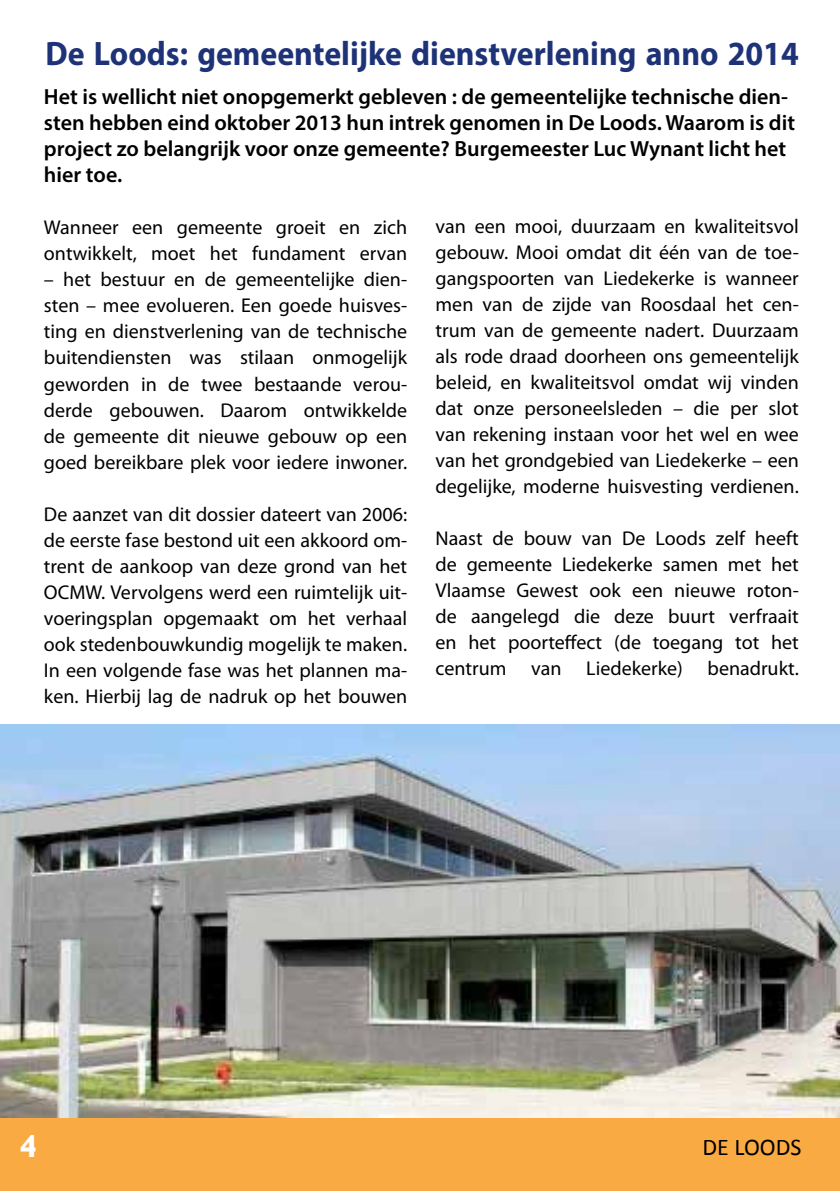
<style>
.page{position:relative;width:840px;height:1191px;background:#fff}
.page>*{position:absolute;margin:0;border:0;box-sizing:border-box;transform-origin:0 0}
.t1{font:700 34px "Myriad Pro";color:#1e3278;scale:.94 1}
.t2{font:700 32px "Gill Sans";color:#fff}
.t3{font:24px "Calibri";color:#000}
.t4{font:600 22px/26px "Myriad Pro";color:#000}
.t5{font:20px/26px "Myriad Pro";color:#000;text-align:justify}
</style>
<div class="page">
<hr style="left:839px;top:725px;width:1px;height:392px;background:#e1f4fd">
<div style="left:0;top:1117px;width:839px;height:74px;background:#faaa42"></div>
<img style="left:0;top:725px;width:839px;height:392px">
<h1 class="t1" style="left:45px;top:32px;width:802px">De Loods: gemeentelijke dienstverlening anno 2014</h1>
<p class="t4" style="left:44px;top:83px;width:752px">Het is wellicht niet onopgemerkt gebleven : de gemeentelijke technische dien&shy;sten hebben eind oktober 2013 hun intrek genomen in De Loods. Waarom is dit project zo belangrijk voor onze gemeente? Burgemeester Luc Wynant licht het hier toe.</p>
<p class="t5" style="left:44px;top:215px;width:364px">Wanneer een gemeente groeit en zich ontwikkelt, moet het fundament ervan</p>
<p class="t5" style="left:44px;top:267px;width:364px">– het bestuur en de gemeentelijke dien&shy;sten – mee evolueren. Een goede huisves&shy;ting en dienstverlening van de technische buitendiensten was stilaan onmogelijk geworden in de twee bestaande verou&shy;derde gebouwen. Daarom ontwikkelde de gemeente dit nieuwe gebouw op een goed bereikbare plek voor iedere inwoner.</p>
<p class="t5" style="left:44px;top:501px;width:364px">De aanzet van dit dossier dateert van 2006: de eerste fase bestond uit een akkoord om&shy;trent de aankoop van deze grond van het OCMW. Vervolgens werd een ruimtelijk uit&shy;voeringsplan opgemaakt om het verhaal ook stedenbouwkundig mogelijk te maken.<br>In een volgende fase was het plannen ma&shy;ken. Hierbij lag de nadruk op het bouwen</p>
<p class="t5" style="left:435px;top:214px;width:364px">van een mooi, duurzaam en kwaliteitsvol gebouw. Mooi omdat dit één van de toe&shy;gangspoorten van Liedekerke is wanneer men van de zijde van Roosdaal het cen&shy;trum van de gemeente nadert. Duurzaam als rode draad doorheen ons gemeentelijk beleid, en kwaliteitsvol omdat wij vinden dat onze personeelsleden – die per slot van rekening instaan voor het wel en wee van het grondgebied van Liedekerke – een degelijke, moderne huisvesting verdienen.</p>
<p class="t5" style="left:435px;top:526px;width:364px">Naast de bouw van De Loods zelf heeft de gemeente Liedekerke samen met het Vlaamse Gewest ook een nieuwe roton&shy;de aangelegd die deze buurt verfraait en het poorteffect (de toegang tot het centrum van Liedekerke) benadrukt.</p>
<h2 class="t2" style="left:20px;top:1127px;width:19px">4</h2>
<p class="t3" style="left:702px;top:1131px;width:101px">DE LOODS</p>
</div>
